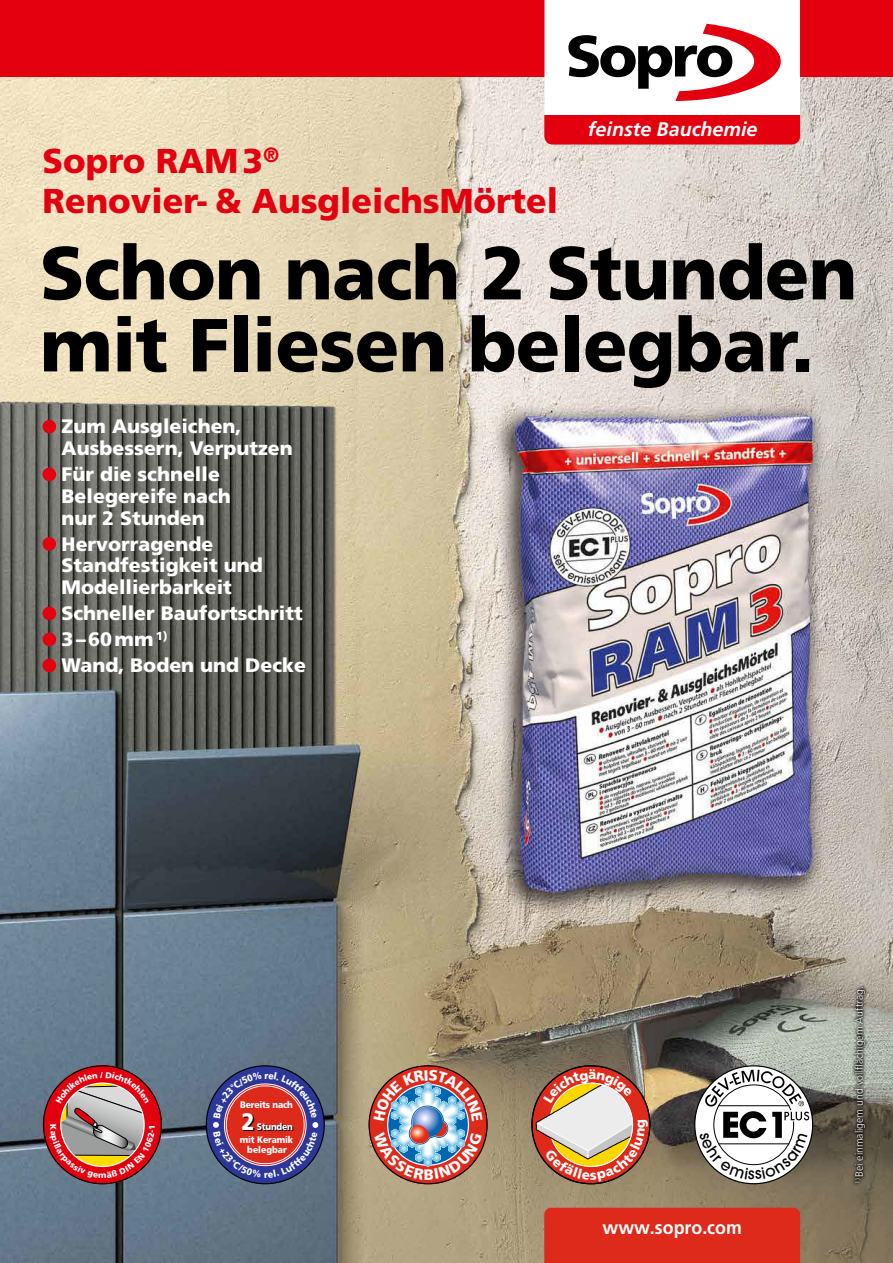
<style>
.page{position:relative;width:893px;height:1263px;background:#fff}
.page>*{position:absolute;margin:0;border:0;box-sizing:border-box;transform-origin:0 0}
.t1{font:900 75px/72px "Frutiger LT";letter-spacing:-.01em;color:#000}
.t2{font:900 34.5px/40.2px "Frutiger LT";color:#e3000f}
.t3{font:900 23.85px "Frutiger LT";color:#fff;scale:.9 1}
.t4{font:italic 700 19.65px "Frutiger LT";color:#fff}
.t5{font:900 19.5px/21.8px "Frutiger LT";color:#fff}
.t6{font:700 18.75px "Frutiger LT";color:#fff;scale:.95 1}
.t7{font:300 10.5px "Frutiger LT";color:#fff}
.t8{font:900 9.6px/12.9px "Frutiger LT";letter-spacing:-.02em;color:#fff;text-align:right;scale:.9 1}
.t9{font:900 9.6px "Frutiger LT";color:#fff;scale:.9 1}
</style>
<div class="page">
<img style="left:0;top:77px;width:893px;height:1186px">
<div style="left:0;top:0;width:893px;height:77px;background:#e3000f"></div>
<div style="left:544px;top:1208px;width:256px;height:55px;background:#dd2a1b"></div>
<svg style="left:544px;top:0;width:256px;height:145px"></svg>
<div style="left:43px;top:420px;width:13px;height:13px;background:#e3000f;border-radius:50%"></div>
<div style="left:43px;top:468px;width:13px;height:13px;background:#e3000f;border-radius:50%"></div>
<div style="left:43px;top:537px;width:13px;height:14px;background:#e3000f;border-radius:50%"></div>
<div style="left:43px;top:607px;width:13px;height:13px;background:#e3000f;border-radius:50%"></div>
<div style="left:43px;top:633px;width:13px;height:13px;background:#e3000f;border-radius:50%"></div>
<div style="left:43px;top:659px;width:13px;height:13px;background:#e3000f;border-radius:50%"></div>
<svg style="left:852px;top:984px;width:16px;height:202px;background:#626157"></svg>
<svg style="left:695px;top:1066px;width:118px;height:118px"></svg>
<svg style="left:531px;top:1065px;width:119px;height:119px;background:#c88568"></svg>
<svg style="left:369px;top:1065px;width:119px;height:119px;background:#ad7573"></svg>
<svg style="left:699px;top:1069px;width:111px;height:110px"></svg>
<svg style="left:206px;top:1065px;width:119px;height:119px;background:#7b4568"></svg>
<svg style="left:43px;top:1065px;width:119px;height:119px;background:#af5f61"></svg>
<h2 class="t2" style="left:43px;top:140px;width:517px">Sopro RAM3<sup>®<br></sup>Renovier- &amp; AusgleichsMörtel</h2>
<p class="t4" style="left:588px;top:118px;width:171px">feinste Bauchemie</p>
<h1 class="t1" style="left:40px;top:237px;width:819px">Schon nach 2 Stunden mit Fliesen belegbar.</h1>
<p class="t5" style="left:62px;top:416px;width:233px">Zum Ausgleichen,<br>Ausbessern, Verputzen</p>
<p class="t5" style="left:62px;top:463px;width:171px">Für die schnelle<br>Belegereife nach nur 2 Stunden</p>
<p class="t5" style="left:62px;top:533px;width:203px">Hervorragende<br>Standfestigkeit und<br>Modellierbarkeit</p>
<p class="t5" style="left:62px;top:600px;width:246px;line-height:26px">Schneller Baufortschritt<br>3–60mm<sup>1)<br></sup>Wand, Boden und Decke</p>
<p class="t8" style="left:240px;top:1098px;width:60px">Bereits nach</p>
<p class="t3" style="left:242px;top:1107px;width:16px">2</p>
<p class="t8" style="left:240px;top:1120px;width:61px">Stunden mit Keramik</p>
<p class="t9" style="left:247px;top:1143px;width:45px">belegbar</p>
<p class="t6" style="left:603px;top:1217px;width:148px">www.sopro.com</p>
<p class="t7" style="left:853px;top:1183px;width:199px;rotate:-90deg"><sup>1)</sup> Bei einmaligem und vollflächigem Auftrag.</p>
</div>
